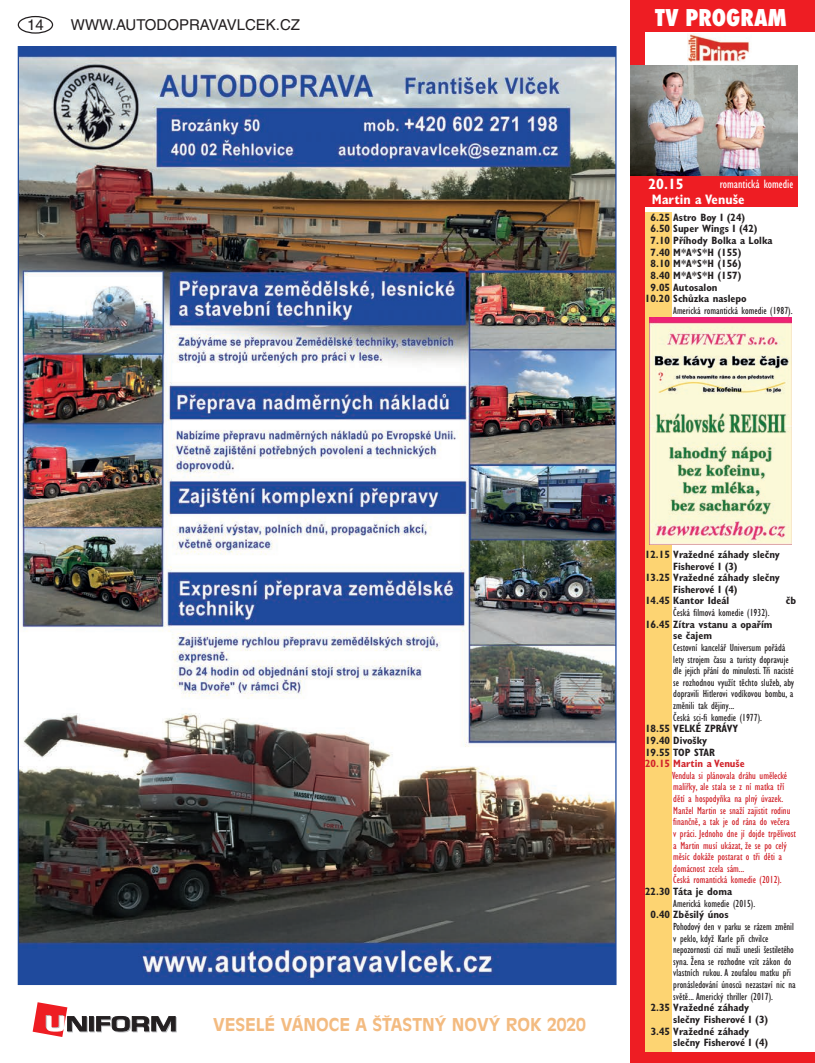
<style>
.page{position:relative;width:815px;height:1063px;background:#fff}
.page>*{position:absolute;margin:0;border:0;box-sizing:border-box;transform-origin:0 0}
.t1{font:800 condensed 22.5px "Futura";color:#fff}
.t2{font:700 17.5px "Antique Olive CE";color:#f3bb81}
.t3{font:15px "Helvetica CE";color:#231f20}
.t4{font:700 condensed 15px "Gill Sans CE";color:#fff}
.t5{font:700 condensed 13.75px "Gill Sans CE";color:#fff}
.t6{font:condensed 12.5px "Gill Sans CE";color:#fff}
.t7{font:condensed 10.62px/11.6px "Gill Sans CE";color:#231f20}
.t8{font:700 condensed 10.62px/11.6px "Gill Sans CE";color:#231f20}
.t9{font:condensed 10.62px/11.6px "Gill Sans CE";color:#d1232a}
.t10{font:700 condensed 10.62px "Gill Sans CE";color:#d1232a}
</style>
<div class="page">
<div style="left:18px;top:16px;width:35px;height:18px;border:1px solid #231f20;border-radius:50%"></div>
<div style="left:631px;top:0;width:184px;height:32px;background:#ee1d23"></div>
<div style="left:631px;top:175px;width:166px;height:32px;background:#ee1d23"></div>
<img style="left:687px;top:33px;width:63px;height:29px">
<div style="left:631px;top:0;width:14px;height:1063px;background:#ee1d23"></div>
<div style="left:631px;top:1052px;width:184px;height:11px;background:#ee1d23"></div>
<div style="left:645px;top:213px;width:26px;height:839px;background:#fdd472"></div>
<img style="left:631px;top:66px;width:166px;height:109px">
<img style="left:649px;top:318px;width:142px;height:227px">
<img style="left:20px;top:48px;width:595px;height:935px">
<svg style="left:90px;top:1017px;width:5px;height:15px"></svg>
<svg style="left:89px;top:1016px;width:5px;height:15px"></svg>
<svg style="left:96px;top:1016px;width:81px;height:16px"></svg>
<svg style="left:33px;top:1002px;width:55px;height:35px"></svg>
<h3 class="t3" style="left:27px;top:16px;width:18px">14</h3>
<h3 class="t3" style="left:71px;top:16px;width:231px">WWW.AUTODOPRAVAVLCEK.CZ</h3>
<h1 class="t1" style="left:655px;top:2px;width:133px">TV PROGRAM</h1>
<h3 class="t4" style="left:648px;top:175px;width:37px">20.15</h3>
<p class="t5" style="left:652px;top:191px;width:94px">Martin a Venuše</p>
<p class="t6" style="left:720px;top:176px;width:75px">romantická komedie</p>
<p class="t8" style="left:651px;top:212px;width:96px">6.25 Astro Boy I (24)</p>
<p class="t8" style="left:651px;top:223px;width:109px">6.50 Super Wings I (42)</p>
<p class="t8" style="left:651px;top:235px;width:124px">7.10 Příhody Bolka a Lolka</p>
<p class="t8" style="left:651px;top:246px;width:92px">7.40 M*A*S*H (155)</p>
<p class="t8" style="left:651px;top:258px;width:92px">8.10 M*A*S*H (156)</p>
<p class="t8" style="left:651px;top:270px;width:92px">8.40 M*A*S*H (157)</p>
<p class="t8" style="left:651px;top:281px;width:68px">9.05 Autosalon</p>
<p class="t8" style="left:645px;top:293px;width:103px">10.20 Schůzka naslepo</p>
<p class="t7" style="left:673px;top:305px;width:121px">Americká romantická komedie (1987).</p>
<h2 class="t2" style="left:213px;top:1014px;width:374px">VESELÉ VÁNOCE A ŠŤASTNÝ NOVÝ ROK 2020</h2>
<p class="t8" style="left:645px;top:549px;width:136px">12.15 Vražedné záhady slečny</p>
<p class="t8" style="left:673px;top:560px;width:66px">Fisherové I (3)</p>
<p class="t8" style="left:645px;top:572px;width:136px">13.25 Vražedné záhady slečny</p>
<p class="t8" style="left:673px;top:583px;width:66px">Fisherové I (4)</p>
<p class="t8" style="left:645px;top:595px;width:86px">14.45 Kantor Ideál</p>
<p class="t8" style="left:786px;top:595px;width:12px">čb</p>
<p class="t7" style="left:673px;top:607px;width:98px">Česká filmová komedie (1932).</p>
<p class="t8" style="left:673px;top:618px;width:101px;text-indent:-28px">16.45 Zítra vstanu a opařím se čajem</p>
<p class="t7" style="left:673px;top:642px;width:122px">Cestovní kancelář Universum pořádá lety strojem času a turisty dopravuje dle jejich přání do minulosti. Tři nacisté se rozhodnou využít těchto služeb, aby dopravili Hitlerovi vodíkovou bombu, a změnili tak dějiny...<br>Česká sci-fi komedie (1977).</p>
<p class="t8" style="left:645px;top:723px;width:95px">18.55 VELKÉ ZPRÁVY<br>19.40 Divošky<br>19.55 TOP STAR</p>
<p class="t10" style="left:645px;top:757px;width:101px">20.15 Martin a Venuše</p>
<p class="t9" style="left:672px;top:770px;width:125px">Vendula si plánovala dráhu umělecké malířky, ale stala se z ní matka tří dětí a hospodyňka na plný úvazek.<br>Manžel Martin se snaží zajistit rodinu finančně, a tak je od rána do večera<br>v práci. Jednoho dne jí dojde trpělivost a Martin musí ukázat, že se po celý měsíc dokáže postarat o tři děti a domácnost zcela sám...<br>Česká romantická komedie (2012).</p>
<p class="t8" style="left:645px;top:886px;width:89px">22.30 Táta je doma</p>
<p class="t7" style="left:673px;top:897px;width:84px">Americká komedie (2015).</p>
<p class="t8" style="left:651px;top:909px;width:80px">0.40 Zběsilý únos</p>
<p class="t7" style="left:673px;top:921px;width:124px">Pohodový den v parku se rázem změnil v peklo, když Karle při chvilce nepozornosti cizí muži unesli šestiletého syna. Žena se rozhodne vzít zákon do vlastních rukou. A zoufalou matku při pronásledování únosců nezastaví nic na světě... Americký thriller (2017).</p>
<p class="t8" style="left:651px;top:1002px;width:100px">2.35 Vražedné záhady</p>
<p class="t8" style="left:673px;top:1014px;width:96px">slečny Fisherové I (3)</p>
<p class="t8" style="left:651px;top:1025px;width:100px">3.45 Vražedné záhady</p>
<p class="t8" style="left:673px;top:1037px;width:96px">slečny Fisherové I (4)</p>
</div>
